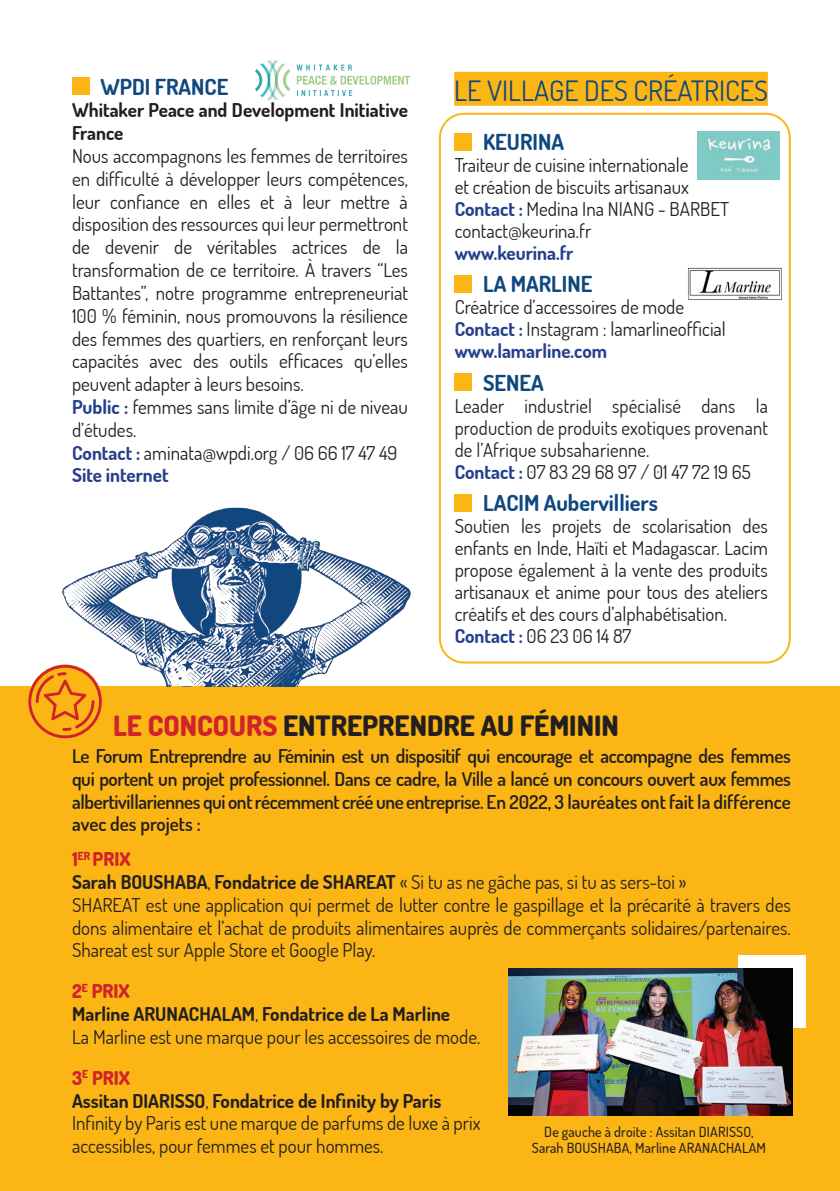
<style>
.page{position:relative;width:840px;height:1191px;background:#fff}
.page>*{position:absolute;margin:0;border:0;box-sizing:border-box;transform-origin:0 0}
.t1{font:800 28px "Dosis";color:#231f20}
.t2{font:28px "Dosis";color:#0f477f}
.t3{font:700 22px "Dosis";color:#0f477f}
.t4{font:19px/22.8px "Dosis";color:#231f20;text-align:justify}
.t5{font:600 19px/22.8px "Dosis";color:#231f20;text-align:justify}
.t6{font:700 19px/22.8px "Dosis";color:#231f20}
.t7{font:700 19px "Dosis";color:#253f8e}
.t8{font:800 19px "Dosis";color:#d1232a}
.t9{font:500 14px "Dosis";letter-spacing:.01em;color:#231f20}
.s1{font-weight:700;color:#253f8e}
.s2{color:#d1232a}
.s3{font-weight:700}
.s4{font-weight:400}
</style>
<div class="page">
<div style="left:0;top:686px;width:839px;height:505px;background:#fbb616"></div>
<div style="left:72px;top:78px;width:17px;height:17px;background:#fbb616"></div>
<div style="left:454px;top:72px;width:313px;height:34px;background:#fbb616"></div>
<div style="left:454px;top:133px;width:17px;height:17px;background:#fbb616"></div>
<div style="left:454px;top:275px;width:17px;height:17px;background:#fbb616"></div>
<div style="left:454px;top:374px;width:17px;height:17px;background:#fbb616"></div>
<div style="left:454px;top:494px;width:17px;height:17px;background:#fbb616"></div>
<div style="left:438px;top:113px;width:352px;height:550px;border:2px solid #fbb616;border-radius:24px"></div>
<img style="left:256px;top:61px;width:153px;height:38px">
<img style="left:697px;top:131px;width:82px;height:49px">
<img style="left:688px;top:268px;width:94px;height:32px">
<img style="left:62px;top:507px;width:349px;height:179px">
<svg style="left:28px;top:665px;width:74px;height:73px"></svg>
<div style="left:738px;top:955px;width:67px;height:73px;background:#fff"></div>
<img style="left:508px;top:968px;width:283px;height:147px">
<p class="t3" style="left:100px;top:71px;width:129px">WPDI FRANCE</p>
<p class="t6" style="left:72px;top:98px;width:337px">Whitaker Peace and Development Initiative<br>France</p>
<p class="t4" style="left:72px;top:144px;width:337px">Nous accompagnons les femmes de territoires en difficulté à développer leurs compétences, leur confiance en elles et à leur mettre à disposition des ressources qui leur permettront de devenir de véritables actrices de la transformation de ce territoire. À travers “Les Battantes”, notre programme entrepreneuriat 100 % féminin, nous promouvons la résilience des femmes des quartiers, en renforçant leurs capacités avec des outils efficaces qu’elles peuvent adapter à leurs besoins.</p>
<p class="t4" style="left:72px;top:395px;width:337px"><span class="s1">Public :</span> femmes sans limite d’âge ni de niveau d’études.</p>
<p class="t4" style="left:72px;top:440px;width:326px"><span class="s1">Contact :</span> aminata@wpdi.org / 06 66 17 47 49</p>
<p class="t7" style="left:72px;top:462px;width:98px">Site internet</p>
<p class="t2" style="left:454px;top:71px;width:315px">LE VILLAGE DES CRÉATRICES</p>
<p class="t3" style="left:483px;top:127px;width:82px">KEURINA</p>
<p class="t4" style="left:454px;top:153px;width:235px;line-height:22px">Traiteur de cuisine internationale et création de biscuits artisanaux</p>
<p class="t4" style="left:454px;top:197px;width:276px"><span class="s1">Contact :</span> Medina Ina NIANG - BARBET</p>
<p class="t4" style="left:454px;top:219px;width:138px">contact@keurina.fr</p>
<p class="t7" style="left:454px;top:240px;width:120px">www.keurina.fr</p>
<p class="t3" style="left:483px;top:269px;width:111px">LA MARLINE</p>
<p class="t4" style="left:454px;top:295px;width:231px">Créatrice d’accessoires de mode</p>
<p class="t4" style="left:454px;top:317px;width:272px"><span class="s1">Contact :</span> Instagram : lamarlineofficial</p>
<p class="t7" style="left:454px;top:338px;width:154px">www.lamarline.com</p>
<p class="t3" style="left:483px;top:368px;width:62px">SENEA</p>
<p class="t4" style="left:454px;top:394px;width:314px;line-height:22px">Leader industriel spécialisé dans la production de produits exotiques provenant de l’Afrique subsaharienne.</p>
<p class="t4" style="left:454px;top:460px;width:297px"><span class="s1">Contact :</span> 07 83 29 68 97 / 01 47 72 19 65</p>
<p class="t3" style="left:483px;top:488px;width:176px">LACIM Aubervilliers</p>
<p class="t4" style="left:454px;top:514px;width:314px;line-height:22px">Soutien les projets de scolarisation des enfants en Inde, Haïti et Madagascar. Lacim propose également à la vente des produits artisanaux et anime pour tous des ateliers créatifs et des cours d’alphabétisation.</p>
<p class="t4" style="left:454px;top:624px;width:178px"><span class="s1">Contact :</span> 06 23 06 14 87</p>
<p class="t1" style="left:113px;top:706px;width:507px"><span class="s2">LE CONCOURS</span> ENTREPRENDRE AU FÉMININ</p>
<p class="t5" style="left:72px;top:744px;width:719px">Le Forum Entreprendre au Féminin est un dispositif qui encourage et accompagne des femmes qui portent un projet professionnel. Dans ce cadre, la Ville a lancé un concours ouvert aux femmes albertivillariennes qui ont récemment créé une entreprise. En 2022, 3 lauréates ont fait la différence avec des projets :</p>
<p class="t8" style="left:72px;top:846px;width:60px">1<sup>ER</sup> PRIX</p>
<p class="t4" style="left:72px;top:870px;width:615px"><span class="s3">Sarah BOUSHABA</span>, <span class="s3">Fondatrice de SHAREAT</span> « Si tu as ne gâche pas, si tu as sers-toi »</p>
<p class="t4" style="left:72px;top:892px;width:719px">SHAREAT est une application qui permet de lutter contre le gaspillage et la précarité à travers des dons alimentaire et l’achat de produits alimentaires auprès de commerçants solidaires/partenaires.<br>Shareat est sur Apple Store et Google Play.</p>
<p class="t8" style="left:72px;top:978px;width:59px">2<sup>E</sup> PRIX</p>
<p class="t6" style="left:72px;top:1002px;width:379px">Marline ARUNACHALAM<span class="s4">,</span> Fondatrice de La Marline</p>
<p class="t4" style="left:72px;top:1024px;width:409px">La Marline est une marque pour les accessoires de mode.</p>
<p class="t8" style="left:72px;top:1064px;width:60px">3<sup>E</sup> PRIX</p>
<p class="t6" style="left:72px;top:1088px;width:370px">Assitan DIARISSO<span class="s4">,</span> Fondatrice de Infinity by Paris</p>
<p class="t4" style="left:72px;top:1111px;width:409px">Infinity by Paris est une marque de parfums de luxe à prix accessibles, pour femmes et pour hommes.</p>
<p class="t9" style="left:544px;top:1122px;width:211px">De gauche à droite : Assitan DIARISSO,</p>
<p class="t9" style="left:531px;top:1138px;width:235px">Sarah BOUSHABA, Marline ARANACHALAM</p>
</div>
